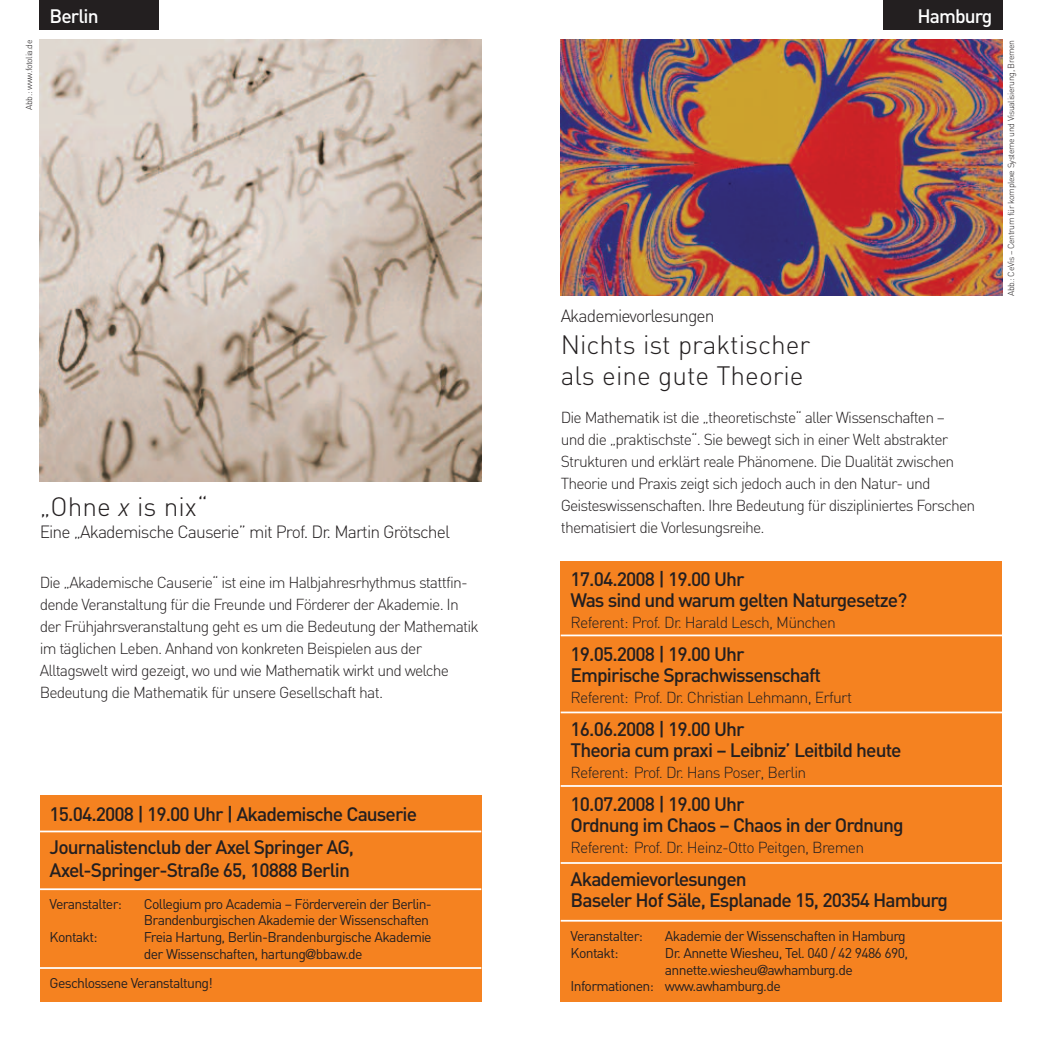
<style>
.page{position:relative;width:1042px;height:1042px;background:#fff}
.page>*{position:absolute;margin:0;border:0;box-sizing:border-box;transform-origin:0 0}
.t1{font:300 26.25px/31.5px "DIN";color:#231f20}
.t2{font:500 19.25px/21px "DIN";letter-spacing:-.05em;color:#231f20}
.t3{font:500 19.25px "DIN";letter-spacing:-.05em;color:#fff}
.t4{font:300 17.5px "DIN";letter-spacing:-.05em;color:#231f20}
.t5{font:300 15.75px/22.1px "DIN";letter-spacing:-.05em;color:#231f20}
.t6{font:14px/16.8px "DIN";letter-spacing:-.045em;color:#231f20}
.t7{font:300 8.75px "DIN";letter-spacing:-.045em;color:#231f20}
.s1{font-style:italic}
.s2{font-family:"Helvetica Neue LT"}
</style>
<div class="page">
<div style="left:40px;top:795px;width:441px;height:207px;background:#f58220"></div>
<div style="left:40px;top:0;width:119px;height:30px;background:#231f20"></div>
<img style="left:40px;top:40px;width:441px;height:441px">
<img style="left:561px;top:40px;width:441px;height:256px">
<div style="left:561px;top:561px;width:441px;height:441px;background:#f58220"></div>
<div style="left:883px;top:0;width:119px;height:30px;background:#231f20"></div>
<hr style="left:40px;top:830px;width:441px;height:2px;background:#fff">
<hr style="left:40px;top:888px;width:441px;height:2px;background:#fff">
<hr style="left:40px;top:967px;width:441px;height:2px;background:#fff">
<hr style="left:561px;top:920px;width:441px;height:1px;background:#fff">
<hr style="left:561px;top:862px;width:441px;height:2px;background:#fff">
<hr style="left:561px;top:785px;width:441px;height:2px;background:#fff">
<hr style="left:561px;top:711px;width:441px;height:2px;background:#fff">
<hr style="left:561px;top:634px;width:441px;height:2px;background:#fff">
<p class="t3" style="left:50px;top:5px;width:50px">Berlin</p>
<p class="t3" style="left:917px;top:5px;width:76px">Hamburg</p>
<p class="t7" style="left:24px;top:110px;width:72px;rotate:-90deg">Abb.: www.fotolia.de</p>
<p class="t7" style="left:1006px;top:296px;width:258px;rotate:-90deg">Abb.: CeVis – Centrum für komplexe Systeme und Visualisierung, Bremen</p>
<h1 class="t1" style="left:40px;top:491px;width:170px">„Ohne <span class="s1">x</span> is nix“</h1>
<p class="t4" style="left:40px;top:522px;width:412px">Eine „Akademische Causerie” mit Prof. Dr. Martin Grötschel</p>
<p class="t5" style="left:40px;top:571px;width:440px">Die „Akademische Causerie“ ist eine im Halbjahresrhythmus stattfin&shy;dende Veranstaltung für die Freunde und Förderer der Akademie. In der Frühjahrsveranstaltung geht es um die Bedeutung der Mathematik im täglichen Leben. Anhand von konkreten Beispielen aus der Alltagswelt wird gezeigt, wo und wie Mathematik wirkt und welche Bedeutung die Mathematik für unsere Gesellschaft hat.</p>
<p class="t2" style="left:50px;top:797px;width:369px;line-height:33.6px">15.04.2008 | 19.00 Uhr | Akademische Causerie<br>Journalistenclub der Axel Springer AG,</p>
<p class="t2" style="left:50px;top:860px;width:302px">Axel-Springer-Straße 65, 10888 Berlin</p>
<p class="t6" style="left:50px;top:895px;width:74px">Veranstalter:</p>
<p class="t6" style="left:144px;top:895px;width:289px">Collegium pro Academia – Förderverein der Berlin-<br>Brandenburgischen Akademie der Wissenschaften</p>
<p class="t6" style="left:50px;top:929px;width:49px">Kontakt:</p>
<p class="t6" style="left:144px;top:929px;width:289px">Freia Hartung, Berlin-Brandenburgische Akademie der Wissenschaften, hartung<span class="s2">@</span>bbaw.de</p>
<p class="t6" style="left:50px;top:975px;width:165px">Geschlossene Veranstaltung!</p>
<p class="t4" style="left:561px;top:306px;width:155px">Akademievorlesungen</p>
<h1 class="t1" style="left:561px;top:329px;width:251px">Nichts ist praktischer als eine gute Theorie</h1>
<p class="t5" style="left:561px;top:406px;width:416px">Die Mathematik ist die „theoretischste“ aller Wissenschaften –<br>und die „praktischste“. Sie bewegt sich in einer Welt abstrakter Strukturen und erklärt reale Phänomene. Die Dualität zwischen Theorie und Praxis zeigt sich jedoch auch in den Natur- und Geisteswissenschaften. Ihre Bedeutung für diszipliniertes Forschen thematisiert die Vorlesungsreihe.</p>
<p class="t2" style="left:570px;top:568px;width:338px">17.04.2008 | 19.00 Uhr<br>Was sind und warum gelten Naturgesetze?</p>
<p class="t5" style="left:570px;top:611px;width:267px">Referent: Prof. Dr. Harald Lesch, München</p>
<p class="t2" style="left:570px;top:643px;width:252px">19.05.2008 | 19.00 Uhr<br>Empirische Sprachwissenschaft</p>
<p class="t5" style="left:570px;top:686px;width:283px">Referent: Prof. Dr. Christian Lehmann, Erfurt</p>
<p class="t2" style="left:570px;top:718px;width:332px">16.06.2008 | 19.00 Uhr<br>Theoria cum praxi – Leibniz’ Leitbild heute</p>
<p class="t5" style="left:570px;top:761px;width:237px">Referent: Prof. Dr. Hans Poser, Berlin</p>
<p class="t2" style="left:570px;top:793px;width:334px">10.07.2008 | 19.00 Uhr<br>Ordnung im Chaos – Chaos in der Ordnung</p>
<p class="t5" style="left:570px;top:836px;width:295px">Referent: Prof. Dr. Heinz-Otto Peitgen, Bremen</p>
<p class="t2" style="left:570px;top:868px;width:379px">Akademievorlesungen<br>Baseler Hof Säle, Esplanade 15, 20354 Hamburg</p>
<p class="t6" style="left:570px;top:928px;width:74px">Veranstalter:</p>
<p class="t6" style="left:665px;top:928px;width:242px">Akademie der Wissenschaften in Hamburg</p>
<p class="t6" style="left:570px;top:944px;width:49px">Kontakt:</p>
<p class="t6" style="left:665px;top:944px;width:245px">Dr. Annette Wiesheu, Tel. 040 / 42 9486 690,</p>
<p class="t6" style="left:665px;top:961px;width:189px">annette.wiesheu<span class="s2">@</span>awhamburg.de</p>
<p class="t6" style="left:570px;top:978px;width:212px">Informationen: www.awhamburg.de</p>
</div>
